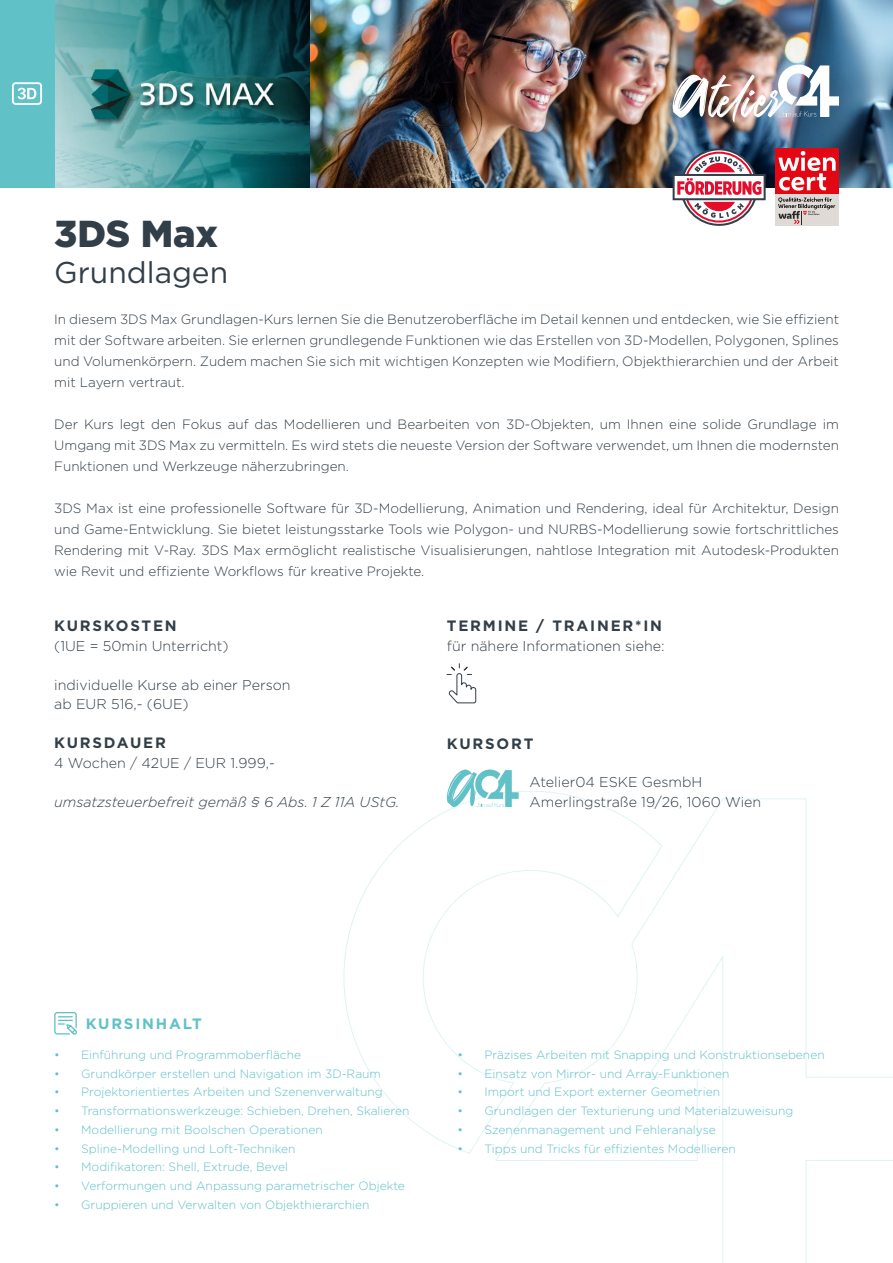
<style>
.page{position:relative;width:893px;height:1263px;background:#fff}
.page>*{position:absolute;margin:0;border:0;box-sizing:border-box;transform-origin:0 0}
.t1{font:900 37.5px "Gotham";color:#323e48}
.t2{font:30px "Gotham";color:#323e48}
.t3{font:700 15px "Gotham";letter-spacing:.12em;color:#323e48}
.t4{font:700 15px "Gotham";letter-spacing:.12em;color:#60c1c7}
.t5{font:300 14.25px/19.5px "Gotham";color:#323e48}
.t6{font:italic 300 14.25px "Gotham";color:#323e48}
.t7{font:300 13.5px/21px "Gotham";color:#323e48;text-align:justify}
.t8{font:300 12px "Gotham";color:#60c1c7}
</style>
<div class="page">
<svg style="left:344px;top:791px;width:549px;height:472px"></svg>
<img style="left:54px;top:0;width:839px;height:187px">
<div style="left:0;top:0;width:54px;height:187px;background:#60c1c7"></div>
<svg style="left:12px;top:82px;width:30px;height:23px"></svg>
<svg style="left:446px;top:663px;width:30px;height:41px"></svg>
<svg style="left:447px;top:769px;width:72px;height:38px"></svg>
<svg style="left:54px;top:1012px;width:23px;height:23px"></svg>
<img style="left:672px;top:65px;width:167px;height:58px">
<div style="left:775px;top:194px;width:64px;height:32px;background:#dfdad5"></div>
<div style="left:775px;top:148px;width:64px;height:46px;background:#e30613"></div>
<svg style="left:778px;top:151px;width:58px;height:40px"></svg>
<svg style="left:778px;top:197px;width:57px;height:27px"></svg>
<svg style="left:673px;top:148px;width:93px;height:78px"></svg>
<h1 class="t1" style="left:54px;top:208px;width:165px">3DS Max</h1>
<h2 class="t2" style="left:54px;top:253px;width:175px">Grundlagen</h2>
<p class="t7" style="left:54px;top:308px;width:786px">In diesem 3DS Max Grundlagen-Kurs lernen Sie die Benutzeroberfläche im Detail kennen und entdecken, wie Sie effizient mit der Software arbeiten. Sie erlernen grundlegende Funktionen wie das Erstellen von 3D-Modellen, Polygonen, Splines und Volumenkörpern. Zudem machen Sie sich mit wichtigen Konzepten wie Modifiern, Objekthierarchien und der Arbeit mit Layern vertraut.</p>
<p class="t7" style="left:54px;top:413px;width:786px">Der Kurs legt den Fokus auf das Modellieren und Bearbeiten von 3D-Objekten, um Ihnen eine solide Grundlage im Umgang mit 3DS Max zu vermitteln. Es wird stets die neueste Version der Software verwendet, um Ihnen die modernsten Funktionen und Werkzeuge näherzubringen.</p>
<p class="t7" style="left:54px;top:497px;width:786px">3DS Max ist eine professionelle Software für 3D-Modellierung, Animation und Rendering, ideal für Architektur, Design und Game-Entwicklung. Sie bietet leistungsstarke Tools wie Polygon- und NURBS-Modellierung sowie fortschrittliches Rendering mit V-Ray. 3DS Max ermöglicht realistische Visualisierungen, nahtlose Integration mit Autodesk-Produkten wie Revit und effiziente Workflows für kreative Projekte.</p>
<p class="t3" style="left:54px;top:616px;width:124px">KURSKOSTEN</p>
<p class="t5" style="left:54px;top:635px;width:176px">(1UE = 50min Unterricht)</p>
<p class="t5" style="left:54px;top:674px;width:238px">individuelle Kurse ab einer Person ab EUR 516,- (6UE)</p>
<p class="t3" style="left:54px;top:733px;width:113px">KURSDAUER</p>
<p class="t5" style="left:54px;top:752px;width:222px">4 Wochen / 42UE / EUR 1.999,-</p>
<p class="t6" style="left:54px;top:793px;width:347px">umsatzsteuerbefreit gemäß § 6 Abs. 1 Z 11A UStG.</p>
<p class="t3" style="left:447px;top:616px;width:217px">TERMINE / TRAINER*IN</p>
<p class="t5" style="left:447px;top:635px;width:219px">für nähere Informationen siehe:</p>
<p class="t3" style="left:447px;top:734px;width:88px">KURSORT</p>
<p class="t5" style="left:530px;top:772px;width:233px">Atelier04 ESKE GesmbH<br>Amerlingstraße 19/26, 1060 Wien</p>
<p class="t4" style="left:86px;top:1014px;width:118px">KURSINHALT</p>
<p class="t8" style="left:54px;top:1047px;width:248px">• Einführung und Programmoberfläche</p>
<p class="t8" style="left:54px;top:1066px;width:328px">• Grundkörper erstellen und Navigation im 3D-Raum</p>
<p class="t8" style="left:54px;top:1084px;width:330px">• Projektorientiertes Arbeiten und Szenenverwaltung</p>
<p class="t8" style="left:54px;top:1103px;width:357px">• Transformationswerkzeuge: Schieben, Drehen, Skalieren</p>
<p class="t8" style="left:54px;top:1122px;width:270px">• Modellierung mit Boolschen Operationen</p>
<p class="t8" style="left:54px;top:1141px;width:243px">• Spline-Modelling und Loft-Techniken</p>
<p class="t8" style="left:54px;top:1159px;width:235px">• Modifikatoren: Shell, Extrude, Bevel</p>
<p class="t8" style="left:54px;top:1178px;width:352px">• Verformungen und Anpassung parametrischer Objekte</p>
<p class="t8" style="left:54px;top:1197px;width:317px">• Gruppieren und Verwalten von Objekthierarchien</p>
<p class="t8" style="left:458px;top:1047px;width:369px">• Präzises Arbeiten mit Snapping und Konstruktionsebenen</p>
<p class="t8" style="left:458px;top:1066px;width:273px">• Einsatz von Mirror- und Array-Funktionen</p>
<p class="t8" style="left:458px;top:1084px;width:264px">• Import und Export externer Geometrien</p>
<p class="t8" style="left:458px;top:1103px;width:337px">• Grundlagen der Texturierung und Materialzuweisung</p>
<p class="t8" style="left:458px;top:1122px;width:260px">• Szenenmanagement und Fehleranalyse</p>
<p class="t8" style="left:458px;top:1141px;width:280px">• Tipps und Tricks für effizientes Modellieren</p>
</div>
